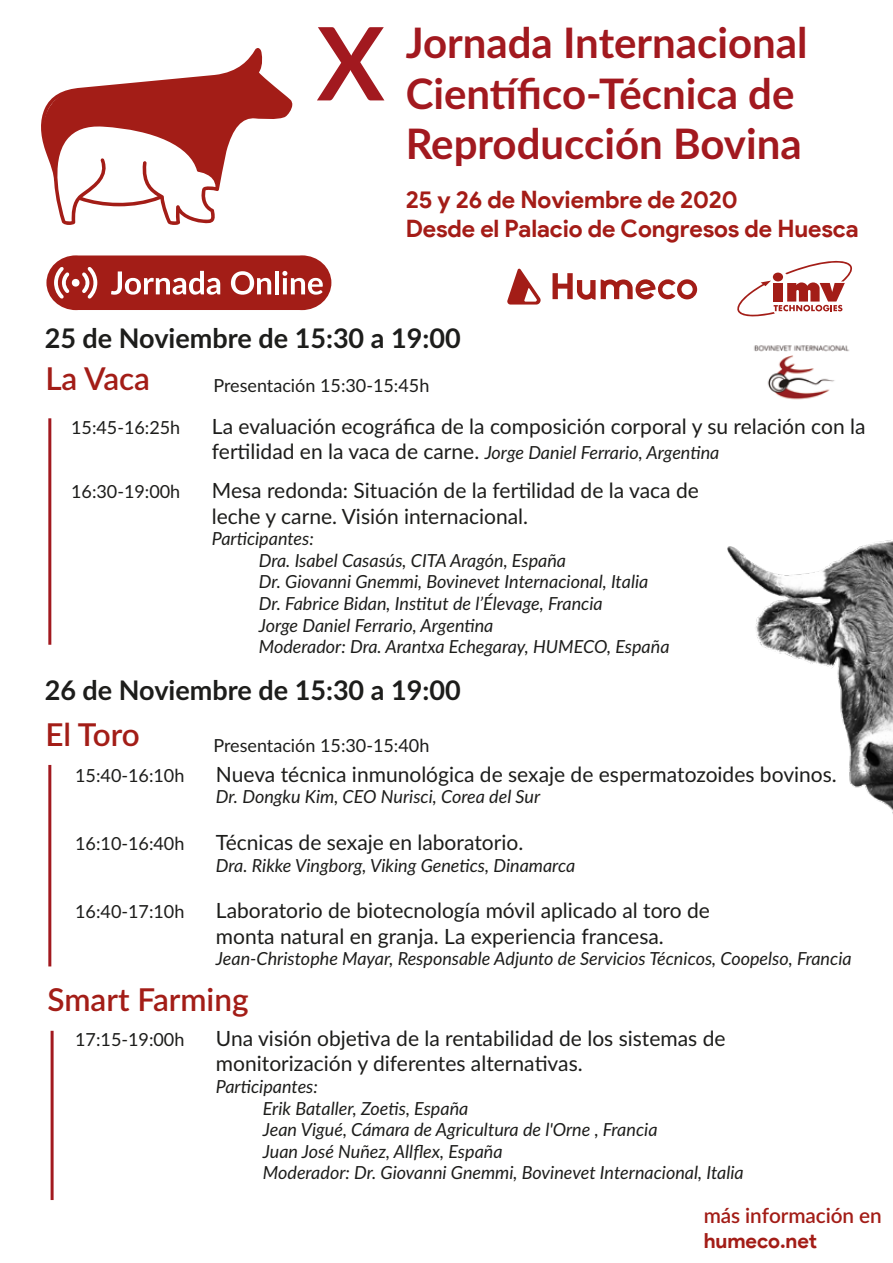
<style>
.page{position:relative;width:893px;height:1263px;background:#fff}
.page>*{position:absolute;margin:0;border:0;box-sizing:border-box;transform-origin:0 0}
.t1{font:700 42px/50.4px "Lato";color:#a2191f}
.t2{font:600 31.5px "Lato";color:#a31d17}
.t3{font:700 27px "Lato";color:#1d1d1b}
.t4{font:700 24px/28.8px "Product Sans";letter-spacing:-.005em;color:#a41c17}
.t5{font:21px/25.2px "Lato";color:#1d1d1b}
.t6{font:600 20.7px "Lato";letter-spacing:-.005em;color:#a31d17}
.t7{font:700 20.7px "Product Sans";letter-spacing:-.005em;color:#a31d17}
.t8{font:italic 18px/21.6px "Lato";color:#1d1d1b}
.t9{font:18px "Lato";color:#1d1d1b}
.s1{font-style:normal;font-size:21px}
</style>
<div class="page">
<img style="left:727px;top:540px;width:166px;height:274px">
<hr style="left:48px;top:418px;width:3px;height:227px;background:#a2191f">
<hr style="left:48px;top:765px;width:3px;height:201px;background:#a2191f">
<svg style="left:41px;top:48px;width:251px;height:177px"></svg>
<svg style="left:317px;top:27px;width:67px;height:73px"></svg>
<hr style="left:51px;top:1031px;width:3px;height:169px;background:#a2191f">
<svg style="left:46px;top:255px;width:285px;height:55px"></svg>
<div style="left:72px;top:279px;width:8px;height:8px;background:#fff;border-radius:50%"></div>
<svg style="left:737px;top:260px;width:115px;height:57px"></svg>
<svg style="left:507px;top:269px;width:34px;height:36px"></svg>
<svg style="left:552px;top:273px;width:145px;height:27px"></svg>
<img style="left:754px;top:345px;width:96px;height:55px">
<h1 class="t1" style="left:406px;top:16px;width:403px">Jornada Internacional<br>Científico-Técnica de<br>Reproducción Bovina</h1>
<h3 class="t4" style="left:406px;top:186px;width:454px">25 y 26 de Noviembre de 2020<br>Desde el Palacio de Congresos de Huesca</h3>
<h3 class="t3" style="left:45px;top:318px;width:417px">25 de Noviembre de 15:30 a 19:00</h3>
<h2 class="t2" style="left:45px;top:356px;width:106px">La Vaca</h2>
<p class="t9" style="left:213px;top:372px;width:217px">Presentación 15:30-15:45h</p>
<p class="t9" style="left:71px;top:415px;width:111px">15:45-16:25h</p>
<p class="t5" style="left:212px;top:413px;width:655px">La evaluación ecográfica de la composición corporal y su relación con la</p>
<p class="t8" style="left:212px;top:441px;width:509px"><span class="s1">fertilidad en la vaca de carne.</span> Jorge Daniel Ferrario, Argentina</p>
<p class="t9" style="left:71px;top:479px;width:111px">16:30-19:00h</p>
<p class="t5" style="left:212px;top:477px;width:488px">Mesa redonda: Situación de la fertilidad de la vaca de leche y carne. Visión internacional.</p>
<p class="t8" style="left:259px;top:527px;width:412px;text-indent:-47px">Participantes:<br>Dra. Isabel Casasús, CITA Aragón, España<br>Dr. Giovanni Gnemmi, Bovinevet Internacional, Italia Dr. Fabrice Bidan, Institut de l’Élevage, Francia<br>Jorge Daniel Ferrario, Argentina<br>Moderador: Dra. Arantxa Echegaray, HUMECO, España</p>
<h3 class="t3" style="left:45px;top:670px;width:417px">26 de Noviembre de 15:30 a 19:00</h3>
<h2 class="t2" style="left:45px;top:711px;width:96px">El Toro</h2>
<p class="t9" style="left:213px;top:733px;width:217px">Presentación 15:30-15:40h</p>
<p class="t9" style="left:75px;top:762px;width:111px">15:40-16:10h</p>
<p class="t5" style="left:216px;top:760px;width:622px">Nueva técnica inmunológica de sexaje de espermatozoides bovinos.</p>
<p class="t8" style="left:216px;top:785px;width:326px">Dr. Dongku Kim, CEO Nurisci, Corea del Sur</p>
<p class="t9" style="left:75px;top:830px;width:111px">16:10-16:40h</p>
<p class="t5" style="left:216px;top:829px;width:309px">Técnicas de sexaje en laboratorio.</p>
<p class="t8" style="left:216px;top:853px;width:361px">Dra. Rikke Vingborg, Viking Genetics, Dinamarca</p>
<p class="t9" style="left:75px;top:899px;width:111px">16:40-17:10h</p>
<p class="t5" style="left:216px;top:897px;width:495px">Laboratorio de biotecnología móvil aplicado al toro de monta natural en granja. La experiencia francesa.</p>
<p class="t8" style="left:216px;top:947px;width:637px">Jean-Christophe Mayar, Responsable Adjunto de Servicios Técnicos, Coopelso, Francia</p>
<h2 class="t2" style="left:48px;top:977px;width:202px">Smart Farming</h2>
<p class="t9" style="left:75px;top:1027px;width:111px">17:15-19:00h</p>
<p class="t5" style="left:216px;top:1025px;width:511px">Una visión objetiva de la rentabilidad de los sistemas de monitorización y diferentes alternativas.</p>
<p class="t8" style="left:263px;top:1075px;width:482px;text-indent:-47px">Participantes:<br>Erik Bataller, Zoetis, España<br>Jean Vigué, Cámara de Agricultura de l'Orne , Francia<br>Juan José Nuñez, Allflex, España<br>Moderador: Dr. Giovanni Gnemmi, Bovinevet Internacional, Italia</p>
<p class="t6" style="left:704px;top:1200px;width:179px">más información en</p>
<p class="t7" style="left:704px;top:1228px;width:115px">humeco.net</p>
</div>
